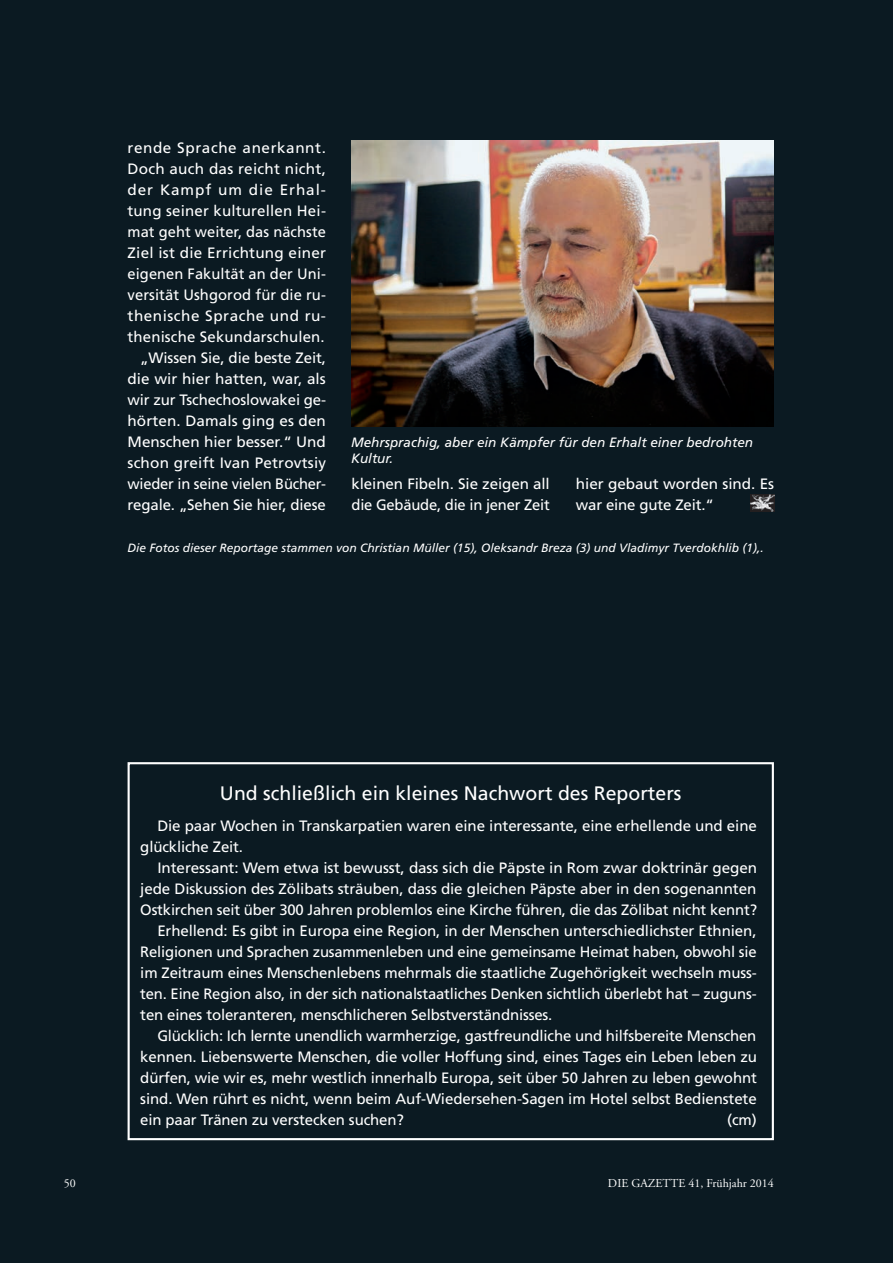
<style>
.page{position:relative;width:893px;height:1263px;background:#0b1a22}
.page>*{position:absolute;margin:0;border:0;box-sizing:border-box;transform-origin:0 0}
.t1{font:19.5px "Frutiger";color:#fff}
.t2{font:15px/21px "Frutiger";letter-spacing:-.01em;color:#fff}
.t3{font:italic 13.5px/16.2px "Frutiger";color:#fff}
.t4{font:italic 12px "Frutiger";color:#fff}
.t5{font:12px "Adobe Garamond";color:#fff}
</style>
<div class="page">
<div style="left:128px;top:762px;width:646px;height:378px;border:2px solid #fff"></div>
<img style="left:351px;top:140px;width:423px;height:286px">
<img style="left:751px;top:494px;width:23px;height:18px">
<p class="t2" style="left:128px;top:137px;width:200px;text-align:right">rende Sprache anerkannt.<br>Doch auch das reicht nicht, der Kampf um die Erhal&shy;tung seiner kulturellen Hei&shy;mat geht weiter, das nächste<br>Ziel ist die Errichtung einer eigenen Fakultät an der Uni&shy;versität Ushgorod für die ru&shy;thenische Sprache und ru&shy;thenische Sekundarschulen. „Wissen Sie, die beste Zeit, die wir hier hatten, war, als wir zur Tschechoslowakei ge&shy;hörten. Damals ging es den<br>Menschen hier besser.“ Und schon greift Ivan Petrovtsiy wieder in seine vielen Bücher&shy;regale. „Sehen Sie hier, diese</p>
<p class="t3" style="left:351px;top:434px;width:404px">Mehrsprachig, aber ein Kämpfer für den Erhalt einer bedrohten<br>Kultur.</p>
<p class="t2" style="left:351px;top:473px;width:200px">kleinen Fibeln. Sie zeigen all die Gebäude, die in jener Zeit</p>
<p class="t2" style="left:576px;top:473px;width:200px">hier gebaut worden sind. Es war eine gute Zeit.“</p>
<p class="t4" style="left:128px;top:541px;width:638px">Die Fotos dieser Reportage stammen von Christian Müller (15), Oleksandr Breza (3) und Vladimyr Tverdokhlib (1),.</p>
<h1 class="t1" style="left:220px;top:781px;width:463px">Und schließlich ein kleines Nachwort des Reporters</h1>
<p class="t2" style="left:140px;top:815px;width:618px;text-indent:17px">Die paar Wochen in Transkarpatien waren eine interessante, eine erhellende und eine glückliche Zeit.</p>
<p class="t2" style="left:157px;top:857px;width:601px">Interessant: Wem etwa ist bewusst, dass sich die Päpste in Rom zwar doktrinär gegen</p>
<p class="t2" style="left:140px;top:878px;width:617px">jede Diskussion des Zölibats sträuben, dass die gleichen Päpste aber in den sogenannten</p>
<p class="t2" style="left:140px;top:899px;width:618px">Ostkirchen seit über 300 Jahren problemlos eine Kirche führen, die das Zölibat nicht kennt?</p>
<p class="t2" style="left:157px;top:920px;width:601px">Erhellend: Es gibt in Europa eine Region, in der Menschen unterschiedlichster Ethnien,</p>
<p class="t2" style="left:140px;top:941px;width:618px">Religionen und Sprachen zusammenleben und eine gemeinsame Heimat haben, obwohl sie</p>
<p class="t2" style="left:140px;top:962px;width:618px">im Zeitraum eines Menschenlebens mehrmals die staatliche Zugehörigkeit wechseln muss-</p>
<p class="t2" style="left:140px;top:983px;width:618px">ten. Eine Region also, in der sich nationalstaatliches Denken sichtlich überlebt hat – zuguns-</p>
<p class="t2" style="left:140px;top:1004px;width:414px">ten eines toleranteren, menschlicheren Selbstverständnisses.</p>
<p class="t2" style="left:157px;top:1025px;width:601px">Glücklich: Ich lernte unendlich warmherzige, gastfreundliche und hilfsbereite Menschen</p>
<p class="t2" style="left:140px;top:1046px;width:618px">kennen. Liebenswerte Menschen, die voller Hoffung sind, eines Tages ein Leben leben zu</p>
<p class="t2" style="left:140px;top:1067px;width:618px">dürfen, wie wir es, mehr westlich innerhalb Europa, seit über 50 Jahren zu leben gewohnt</p>
<p class="t2" style="left:140px;top:1088px;width:618px">sind. Wen rührt es nicht, wenn beim Auf-Wiedersehen-Sagen im Hotel selbst Bedienstete</p>
<p class="t2" style="left:140px;top:1109px;width:265px">ein paar Tränen zu verstecken suchen?</p>
<p class="t2" style="left:727px;top:1109px;width:31px">(cm)</p>
<p class="t5" style="left:64px;top:1176px;width:13px">50</p>
<p class="t5" style="left:608px;top:1176px;width:167px">DIE GAZETTE 41, Frühjahr 2014</p>
</div>
